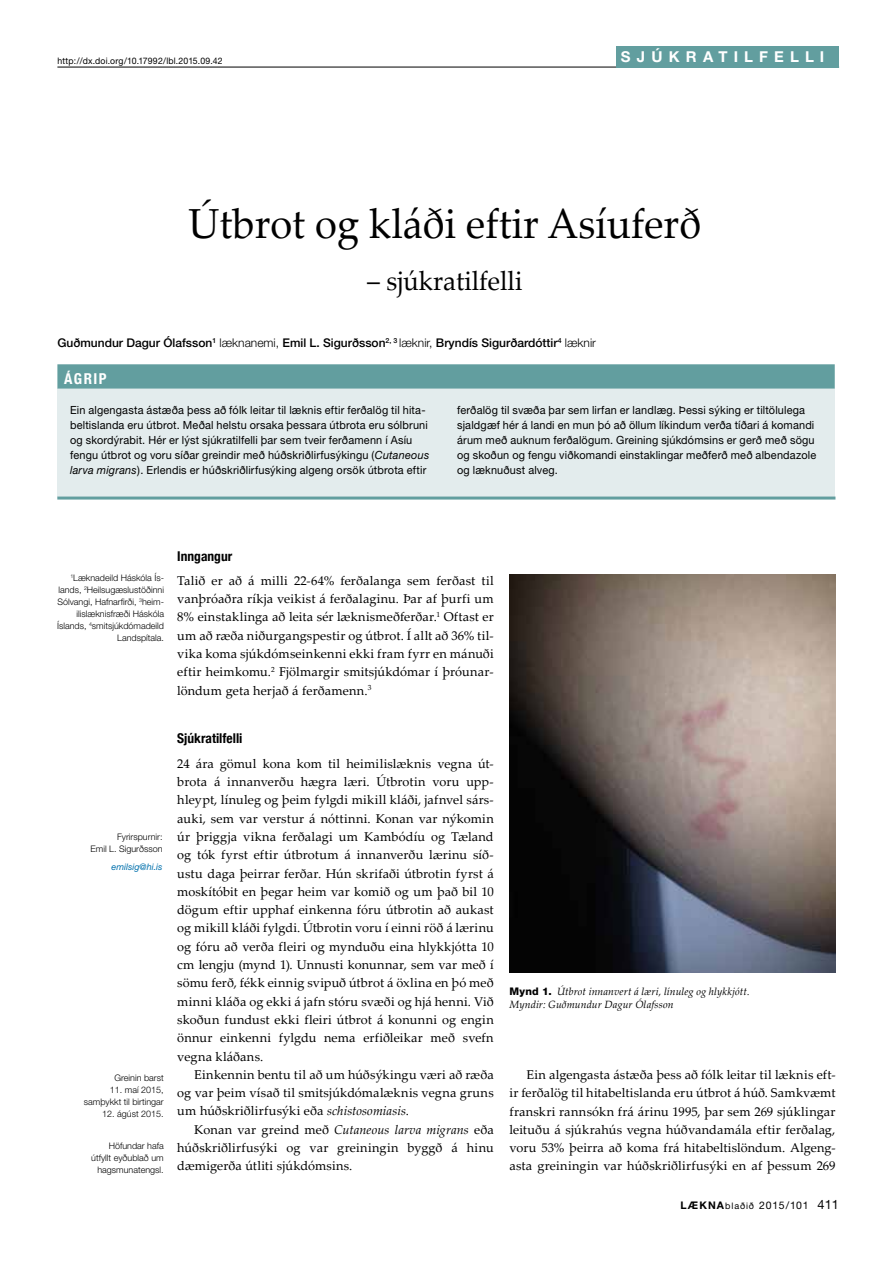
<style>
.page{position:relative;width:893px;height:1263px;background:#fff}
.page>*{position:absolute;margin:0;border:0;box-sizing:border-box;transform-origin:0 0}
.t1{font:42px "Palatino Linotype";color:#000;scale:.95 1}
.t2{font:27px "Palatino Linotype";color:#000;scale:.95 1}
.t3{font:700 15px "Helvetica Neue";letter-spacing:.41em;color:#fff}
.t4{font:700 condensed 15px "Helvetica Neue";color:#fff}
.t5{font:700 condensed 13.5px "Helvetica Neue";color:#000}
.t6{font:12.75px/18.3px "Palatino Linotype";letter-spacing:.01em;color:#000;text-align:justify}
.t7{font:500 12px "Helvetica Neue";color:#000}
.t8{font:11.25px/15px "Helvetica Neue";letter-spacing:.015em;color:#000}
.t9{font:italic 10.5px/13.5px "Palatino Linotype";letter-spacing:.01em;color:#000}
.t10{font:10.5px "Helvetica Neue";letter-spacing:.065em;color:#000}
.t11{font:300 9px/12px "Helvetica Neue";color:#000;text-align:right}
.t12{font:9px "Helvetica Neue";letter-spacing:.02em;color:#000}
.t13{font:italic 9px "Helvetica Neue";color:#0070ac}
.s1{font-weight:300}
.s2{font-style:italic}
.s3{font-family:"Helvetica Neue";font-weight:800;font-style:normal}
.s4{font-weight:700}
.s5{font-size:9px}
.s6{font-size:12.75px}
</style>
<div class="page">
<hr style="left:57px;top:67px;width:782px;height:1px;background:#000">
<div style="left:617px;top:46px;width:222px;height:22px;background:#629e9f"></div>
<div style="left:57px;top:388px;width:778px;height:109px;background:#e3eced"></div>
<hr style="left:57px;top:497px;width:778px;height:3px;background:#629e9f">
<div style="left:58px;top:365px;width:776px;height:23px;background:#629e9f"></div>
<div style="left:57px;top:364px;width:778px;height:25px;border:2px solid #629e9f"></div>
<img style="left:509px;top:574px;width:326px;height:398px">
<p class="t12" style="left:57px;top:55px;width:167px">http://dx.doi.org/10.17992/lbl.2015.09.42</p>
<p class="t3" style="left:621px;top:48px;width:182px">SJÚK RA TIL FELLI</p>
<h1 class="t1" style="left:189px;top:194px;width:541px">Útbrot og kláði eftir Asíuferð</h1>
<h2 class="t2" style="left:367px;top:262px;width:165px">– sjúkratilfelli</h2>
<p class="t7" style="left:57px;top:335px;width:540px">Guðmundur Dagur Ólafsson<sup>1</sup> <span class="s1">læknanemi,</span> Emil L. Sigurðsson<sup>2,</sup> <sup>3</sup> <span class="s1">læknir,</span> Bryndís Sigurðardóttir<sup>4</sup> <span class="s1">læknir</span></p>
<p class="t4" style="left:64px;top:369px;width:44px">Ágrip</p>
<p class="t8" style="left:70px;top:402px;width:361px">Ein algengasta ástæða þess að fólk leitar til læknis eftir ferðalög til hita&shy;beltislanda eru útbrot. Meðal helstu orsaka þessara útbrota eru sólbruni og skordýrabit. Hér er lýst sjúkratilfelli þar sem tveir ferðamenn í Asíu fengu útbrot og voru síðar greindir með húðskriðlirfusýkingu (<span class="s2">Cutaneous larva migrans</span>). Erlendis er húðskriðlirfusýking algeng orsök útbrota eftir</p>
<p class="t8" style="left:457px;top:402px;width:361px">ferðalög til svæða þar sem lirfan er landlæg. Þessi sýking er tiltölulega sjaldgæf hér á landi en mun þó að öllum líkindum verða tíðari á komandi árum með auknum ferðalögum. Greining sjúkdómsins er gerð með sögu og skoðun og fengu viðkomandi einstaklingar meðferð með albendazole og læknuðust alveg.</p>
<p class="t11" style="left:57px;top:571px;width:109px"><sup>1</sup>Læknadeild Háskóla Ís&shy;lands, <sup>2</sup>Heilsugæslustöðinni<br>Sólvangi, Hafnarfirði, <sup>3</sup>heim&shy;ilislæknisfræði Háskóla<br>Íslands, <sup>4</sup>smitsjúkdómadeild<br>Landspítala.</p>
<p class="t11" style="left:91px;top:831px;width:74px">Fyrirspurnir:<br>Emil L. Sigurðsson</p>
<p class="t13" style="left:112px;top:862px;width:53px">emilsig@hi.is</p>
<p class="t11" style="left:115px;top:1071px;width:51px">Greinin barst</p>
<p class="t11" style="left:84px;top:1083px;width:81px">11. maí 2015, samþykkt til birtingar</p>
<p class="t11" style="left:102px;top:1107px;width:63px">12. ágúst 2015.</p>
<p class="t11" style="left:91px;top:1140px;width:74px">Höfundar hafa útfyllt eyðublað um hagsmunatengsl.</p>
<p class="t5" style="left:177px;top:548px;width:56px">Inngangur</p>
<p class="t6" style="left:177px;top:571px;width:318px">Talið er að á milli 22-64% ferðalanga sem ferðast til vanþróaðra ríkja veikist á ferðalaginu. Þar af þurfi um 8% einstaklinga að leita sér læknismeðferðar.<sup>1</sup> Oftast er um að ræða niðurgangspestir og útbrot. Í allt að 36% til&shy;vika koma sjúkdómseinkenni ekki fram fyrr en mánuði eftir heimkomu.<sup>2</sup> Fjölmargir smitsjúkdómar í þróunar&shy;löndum geta herjað á ferðamenn.<sup>3</sup></p>
<p class="t5" style="left:177px;top:730px;width:67px">Sjúkratilfelli</p>
<p class="t6" style="left:177px;top:754px;width:318px">24 ára gömul kona kom til heimilislæknis vegna út&shy;brota á innanverðu hægra læri. Útbrotin voru upp&shy;hleypt, línuleg og þeim fylgdi mikill kláði, jafnvel sárs&shy;auki, sem var verstur á nóttinni. Konan var nýkomin úr þriggja vikna ferðalagi um Kambódíu og Tæland og tók fyrst eftir útbrotum á innanverðu lærinu síð&shy;ustu daga þeirrar ferðar. Hún skrifaði útbrotin fyrst á moskítóbit en þegar heim var komið og um það bil 10 dögum eftir upphaf einkenna fóru útbrotin að aukast og mikill kláði fylgdi. Útbrotin voru í einni röð á lærinu og fóru að verða fleiri og mynduðu eina hlykkjótta 10 cm lengju (mynd 1). Unnusti konunnar, sem var með í sömu ferð, fékk einnig svipuð útbrot á öxlina en þó með minni kláða og ekki á jafn stóru svæði og hjá henni. Við skoðun fundust ekki fleiri útbrot á konunni og engin önnur einkenni fylgdu nema erfiðleikar með svefn vegna kláðans.</p>
<p class="t6" style="left:177px;top:1065px;width:318px;text-indent:17px">Einkennin bentu til að um húðsýkingu væri að ræða og var þeim vísað til smitsjúkdómalæknis vegna gruns um húðskriðlirfusýki eða <span class="s2">schistosomiasis</span>.</p>
<p class="t6" style="left:177px;top:1120px;width:318px;text-indent:17px">Konan var greind með <span class="s2">Cutaneous larva migrans</span> eða húðskriðlirfusýki og var greiningin byggð á hinu dæmigerða útliti sjúkdómsins.</p>
<p class="t9" style="left:509px;top:984px;width:242px"><span class="s3">Mynd 1.</span> Útbrot innanvert á læri, línuleg og hlykkjótt.<br>Myndir: Guðmundur Dagur Ólafsson</p>
<p class="t6" style="left:509px;top:1065px;width:328px;text-indent:17px">Ein algengasta ástæða þess að fólk leitar til læknis eft&shy;ir ferðalög til hitabeltislanda eru útbrot á húð. Samkvæmt franskri rannsókn frá árinu 1995, þar sem 269 sjúklingar leituðu á sjúkrahús vegna húðvandamála eftir ferðalag, voru 53% þeirra að koma frá hitabeltislöndum. Algeng&shy;asta greiningin var húðskriðlirfusýki en af þessum 269</p>
<p class="t10" style="left:680px;top:1199px;width:160px"><span class="s4">LÆKNA</span><span class="s5">blaðið</span> 2015/101 <span class="s6">411</span></p>
</div>
